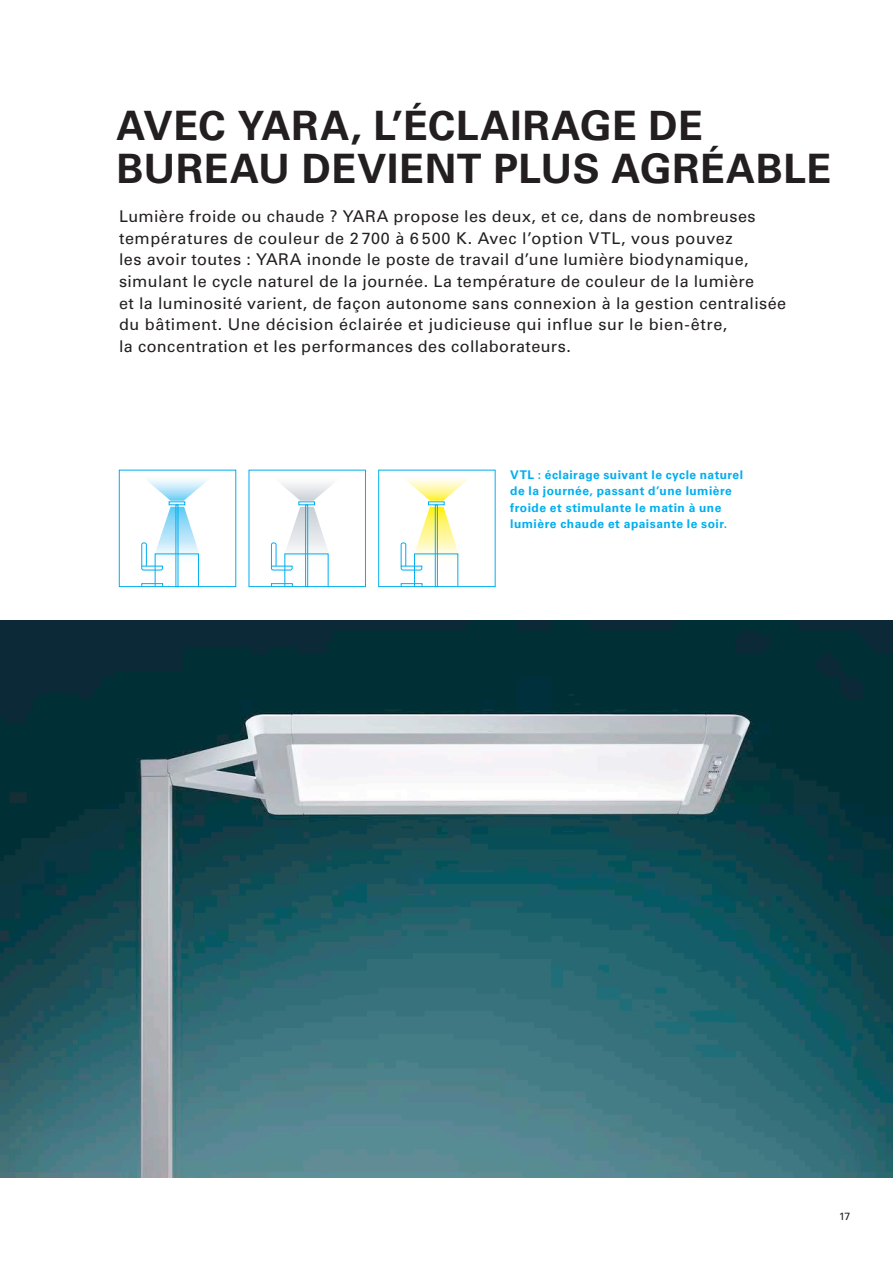
<style>
.page{position:relative;width:893px;height:1263px;background:#fff}
.page>*{position:absolute;margin:0;border:0;box-sizing:border-box;transform-origin:0 0}
.FRA_Inhalt_Headline{font:700 40.5px/43.5px "Univers LT Pro 65";letter-spacing:.015em;color:#231f20}
.FRA_Inhalt_Fließtext{font:16.2px/21.6px "Univers LT Pro 55 Roman";letter-spacing:.025em;color:#231f20}
.FRA_Inhalt_Bildlegen{font:700 12px/16.5px "Univers LT Pro 65";letter-spacing:.04em;color:#00aeef}
.t1{font:10.5px "Univers LT Pro 55 Roman";color:#231f20}
</style>
<div class="page">
<img style="left:0;top:621px;width:893px;height:557px">
<svg style="left:146px;top:479px;width:62px;height:22px"></svg>
<div style="left:169px;top:502px;width:16px;height:3px;border:1px solid #00aeef"></div>
<div style="left:176px;top:505px;width:2px;height:82px;border:1px solid #00aeef"></div>
<svg style="left:141px;top:507px;width:59px;height:78px"></svg>
<div style="left:119px;top:470px;width:117px;height:117px;border:1px solid #00aeef"></div>
<svg style="left:281px;top:483px;width:52px;height:18px"></svg>
<div style="left:305px;top:505px;width:3px;height:82px;border:1px solid #00aeef"></div>
<svg style="left:271px;top:507px;width:58px;height:78px"></svg>
<div style="left:249px;top:470px;width:117px;height:117px;border:1px solid #00aeef"></div>
<svg style="left:405px;top:479px;width:63px;height:22px"></svg>
<div style="left:435px;top:505px;width:3px;height:82px;border:1px solid #00aeef"></div>
<svg style="left:401px;top:507px;width:59px;height:78px"></svg>
<div style="left:378px;top:470px;width:117px;height:117px;border:1px solid #00aeef"></div>
<p class="FRA_Inhalt_Headline" style="left:117px;top:104px;width:716px">AVEC YARA, L’ÉCLAIRAGE DE<br>BUREAU DEVIENT PLUS AGRÉABLE</p>
<p class="FRA_Inhalt_Fließtext" style="left:119px;top:206px;width:669px">Lumière froide ou chaude ? YARA propose les deux, et ce, dans de nombreuses températures de couleur de 2 700 à 6 500 K. Avec l’option VTL, vous pouvez<br>les avoir toutes : YARA inonde le poste de travail d’une lumière biodynamique, simulant le cycle naturel de la journée. La température de couleur de la lumière<br>et la luminosité varient, de façon autonome sans connexion à la gestion centralisée</p>
<p class="FRA_Inhalt_Fließtext" style="left:119px;top:314px;width:610px">du bâtiment. Une décision éclairée et judicieuse qui influe sur le bien-être, la concentration et les performances des collaborateurs.</p>
<p class="FRA_Inhalt_Bildlegen" style="left:510px;top:466px;width:234px">VTL : éclairage suivant le cycle naturel de la journée, passant d’une lumière froide et stimulante le matin à une lumière chaude et apaisante le soir.</p>
<p class="t1" style="left:839px;top:1210px;width:13px">17</p>
</div>
